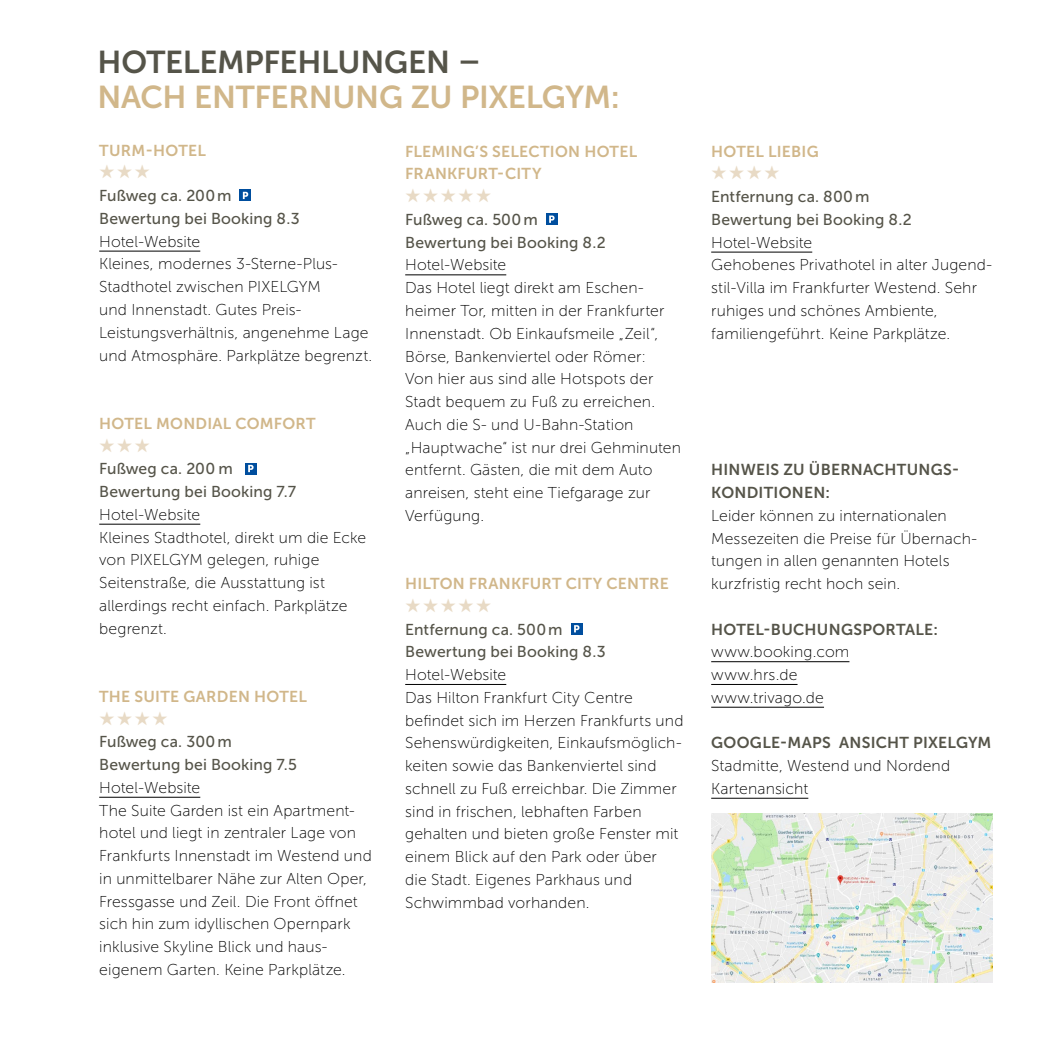
<style>
.page{position:relative;width:1042px;height:1042px;background:#fff}
.page>*{position:absolute;margin:0;border:0;box-sizing:border-box;transform-origin:0 0}
.t1{font:31.5px "Museo Sans 700";letter-spacing:-.01em;color:#d1b78a}
.t2{font:31.5px "Museo Sans 700";letter-spacing:-.01em;color:#555449}
.Headlines_Versalien{font:19.25px "Zapf Dingbats ITC";color:#e8dac5}
.Fließtext{font:19.25px "Zapf Dingbats ITC";color:#e8dac5}
.Subhead{font:19.25px "Zapf Dingbats ITC";color:#e8dac5}
.Fließtext-2{font:15.75px/22.8px "Museo Sans 100";letter-spacing:.01em;color:#000}
.Subhead-2{font:15.75px/22.8px "Museo Sans 500";letter-spacing:.01em;color:#555449}
.Headlines_Versalien-2{font:15.75px "Museo Sans 700";letter-spacing:.015em;color:#d1b78a}
.Headlines_Versalien-3{font:15.75px/22.8px "Museo Sans 700";letter-spacing:.015em;color:#555449}
.Fließtext-3{font:15.75px/22.8px "Museo Sans 700";letter-spacing:.015em;color:#d1b78a}
</style>
<div class="page">
<hr style="left:99px;top:251px;width:101px;height:1px;background:#000">
<hr style="left:99px;top:524px;width:101px;height:1px;background:#000">
<hr style="left:99px;top:797px;width:101px;height:1px;background:#000">
<svg style="left:240px;top:190px;width:11px;height:11px"></svg>
<svg style="left:243px;top:192px;width:5px;height:7px"></svg>
<svg style="left:245px;top:463px;width:11px;height:11px"></svg>
<svg style="left:248px;top:465px;width:6px;height:7px"></svg>
<hr style="left:405px;top:274px;width:101px;height:1px;background:#000">
<hr style="left:405px;top:684px;width:101px;height:1px;background:#000">
<div style="left:546px;top:213px;width:11px;height:12px;background:#004e9e"></div>
<svg style="left:549px;top:215px;width:5px;height:8px"></svg>
<div style="left:571px;top:623px;width:11px;height:11px;background:#004e9e"></div>
<svg style="left:574px;top:625px;width:5px;height:7px"></svg>
<hr style="left:711px;top:252px;width:101px;height:1px;background:#000">
<hr style="left:711px;top:661px;width:138px;height:1px;background:#000">
<hr style="left:711px;top:684px;width:86px;height:1px;background:#000">
<hr style="left:711px;top:707px;width:113px;height:1px;background:#000">
<hr style="left:711px;top:798px;width:97px;height:1px;background:#000">
<img style="left:711px;top:814px;width:281px;height:169px">
<p class="t2" style="left:97px;top:45px;width:385px">HOTELEMPFEHLUNGEN –</p>
<p class="t1" style="left:97px;top:80px;width:524px">NACH ENTFERNUNG ZU PIXELGYM:</p>
<p class="Headlines_Versalien-2" style="left:99px;top:141px;width:108px">TURM-HOTEL</p>
<p class="Headlines_Versalien" style="left:99px;top:163px;width:52px">★ ★ ★</p>
<p class="Subhead-2" style="left:99px;top:184px;width:202px">Fußweg ca. 200m<br>Bewertung bei Booking 8.3</p>
<p class="Fließtext-2" style="left:99px;top:230px;width:103px">Hotel-Website</p>
<p class="Fließtext-2" style="left:99px;top:253px;width:274px">Kleines, modernes 3-Sterne-Plus-Stadthotel zwischen PIXELGYM<br>und Innenstadt. Gutes Preis-Leistungsverhältnis, angenehme Lage und Atmosphäre. Parkplätze begrenzt.</p>
<p class="Fließtext-3" style="left:405px;top:140px;width:233px">FLEMING’S SELECTION HOTEL<br>FRANKFURT-CITY</p>
<p class="Fließtext" style="left:405px;top:186px;width:88px">★ ★ ★★★</p>
<p class="Subhead-2" style="left:405px;top:208px;width:202px">Fußweg ca. 500 m<br>Bewertung bei Booking 8.2</p>
<p class="Fließtext-2" style="left:405px;top:254px;width:103px">Hotel-Website</p>
<p class="Fließtext-2" style="left:405px;top:277px;width:277px">Das Hotel liegt direkt am Eschen&shy;heimer Tor, mitten in der Frankfurter<br>Innenstadt. Ob Einkaufsmeile „Zeil“,<br>Börse, Bankenviertel oder Römer:<br>Von hier aus sind alle Hotspots der<br>Stadt bequem zu Fuß zu erreichen.<br>Auch die S- und U-Bahn-Station „Hauptwache“ ist nur drei Gehminuten entfernt. Gästen, die mit dem Auto anreisen, steht eine Tiefgarage zur<br>Verfügung.</p>
<p class="Headlines_Versalien-2" style="left:99px;top:414px;width:218px">HOTEL MONDIAL COMFORT</p>
<p class="Headlines_Versalien" style="left:99px;top:436px;width:52px">★ ★ ★</p>
<p class="Subhead-2" style="left:99px;top:457px;width:198px">Fußweg ca. 200 m<br>Bewertung bei Booking 7.7</p>
<p class="Fließtext-2" style="left:99px;top:503px;width:103px">Hotel-Website</p>
<p class="Fließtext-2" style="left:99px;top:526px;width:269px">Kleines Stadthotel, direkt um die Ecke von PIXELGYM gelegen, ruhige<br>Seitenstraße, die Ausstattung ist allerdings recht einfach. Parkplätze begrenzt.</p>
<p class="Headlines_Versalien-2" style="left:405px;top:575px;width:265px">HILTON FRANKFURT CITY CENTRE</p>
<p class="Subhead" style="left:405px;top:596px;width:88px">★ ★ ★★★</p>
<p class="Subhead-2" style="left:405px;top:618px;width:202px">Entfernung ca. 500 m<br>Bewertung bei Booking 8.3</p>
<p class="Fließtext-2" style="left:405px;top:663px;width:103px">Hotel-Website</p>
<p class="Fließtext-2" style="left:405px;top:686px;width:280px">Das Hilton Frankfurt City Centre befindet sich im Herzen Frankfurts und Sehenswürdigkeiten, Einkaufsmöglich&shy;keiten sowie das Bankenviertel sind schnell zu Fuß erreichbar. Die Zimmer sind in frischen, lebhaften Farben gehalten und bieten große Fenster mit einem Blick auf den Park oder über<br>die Stadt. Eigenes Parkhaus und Schwimmbad vorhanden.</p>
<p class="Headlines_Versalien-2" style="left:99px;top:687px;width:209px">THE SUITE GARDEN HOTEL</p>
<p class="Headlines_Versalien" style="left:99px;top:709px;width:70px">★ ★ ★★</p>
<p class="Subhead-2" style="left:99px;top:730px;width:199px">Fußweg ca. 300 m<br>Bewertung bei Booking 7.5</p>
<p class="Fließtext-2" style="left:99px;top:776px;width:103px">Hotel-Website</p>
<p class="Fließtext-2" style="left:99px;top:799px;width:274px">The Suite Garden ist ein Apartment&shy;hotel und liegt in zentraler Lage von Frankfurts Innenstadt im Westend und in unmittelbarer Nähe zur Alten Oper, Fressgasse und Zeil. Die Front öffnet sich hin zum idyllischen Opernpark inklusive Skyline Blick und haus&shy;eigenem Garten. Keine Parkplätze.</p>
<p class="Headlines_Versalien-2" style="left:711px;top:142px;width:109px">HOTEL LIEBIG</p>
<p class="Headlines_Versalien" style="left:711px;top:164px;width:70px">★ ★ ★★</p>
<p class="Subhead-2" style="left:711px;top:185px;width:202px">Entfernung ca. 800 m<br>Bewertung bei Booking 8.2</p>
<p class="Fließtext-2" style="left:711px;top:231px;width:103px">Hotel-Website</p>
<p class="Fließtext-2" style="left:711px;top:254px;width:282px">Gehobenes Privathotel in alter Jugend&shy;stil-Villa im Frankfurter Westend. Sehr ruhiges und schönes Ambiente, familiengeführt. Keine Parkplätze.</p>
<p class="Headlines_Versalien-3" style="left:711px;top:458px;width:250px">HINWEIS ZU ÜBERNACHTUNGS-<br>KONDITIONEN:</p>
<p class="Fließtext-2" style="left:711px;top:504px;width:267px">Leider können zu internationalen Messezeiten die Preise für Übernach&shy;tungen in allen genannten Hotels kurzfristig recht hoch sein.</p>
<p class="Headlines_Versalien-3" style="left:711px;top:618px;width:228px">HOTEL-BUCHUNGSPORTALE:</p>
<p class="Fließtext-2" style="left:711px;top:641px;width:140px">www.booking.com</p>
<p class="Fließtext-2" style="left:711px;top:663px;width:88px">www.hrs.de</p>
<p class="Fließtext-2" style="left:711px;top:686px;width:114px">www.trivago.de</p>
<p class="Headlines_Versalien-3" style="left:711px;top:731px;width:282px">GOOGLE-MAPS ANSICHT PIXELGYM</p>
<p class="Fließtext-2" style="left:711px;top:754px;width:240px">Stadmitte, Westend und Nordend</p>
<p class="Fließtext-2" style="left:711px;top:777px;width:99px">Kartenansicht</p>
</div>
